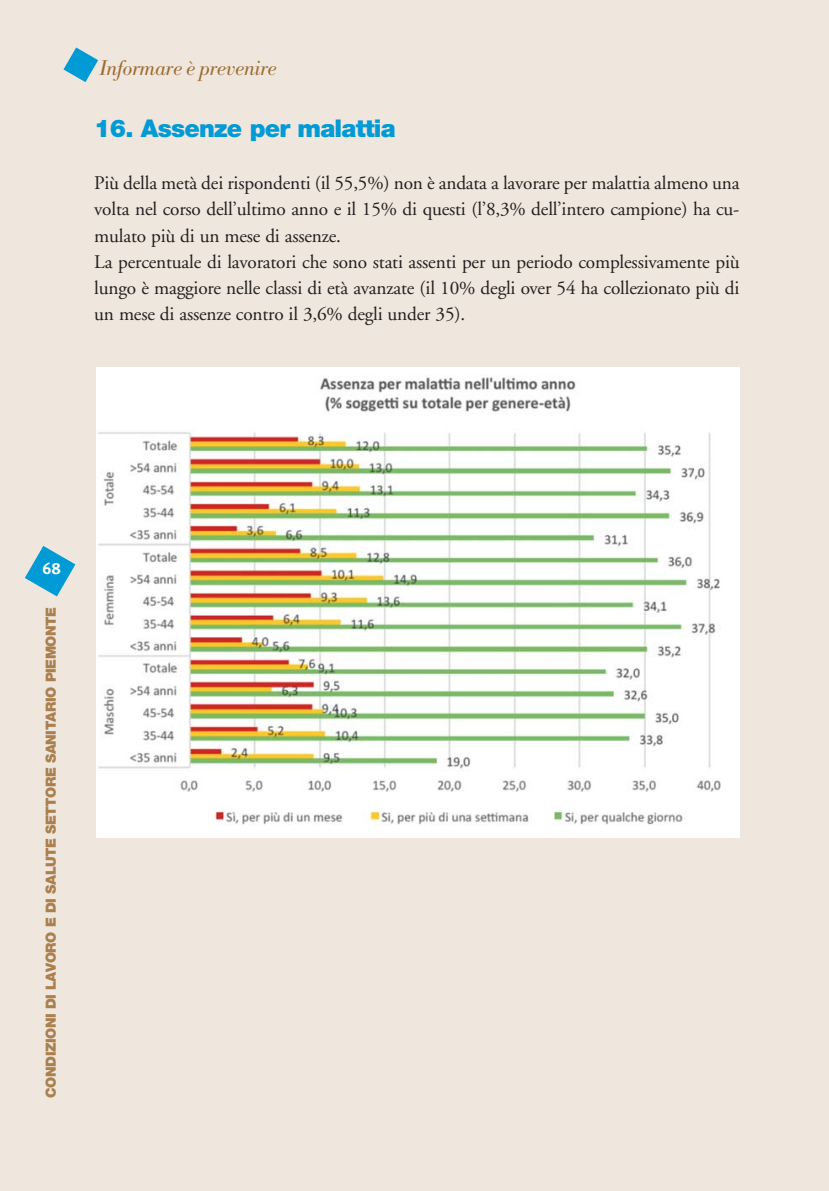
<style>
.page{position:relative;width:829px;height:1191px;background:#fff}
.page>*{position:absolute;margin:0;border:0;box-sizing:border-box;transform-origin:0 0}
.t1{font:900 24.5px "Helvetica Neue LT Std";letter-spacing:-.035em;color:#009bd6}
.t2{font:italic 300 21px "Bodoni BE";letter-spacing:-.01em;color:#9b6b2f}
.t3{font:19.25px/26.2px "Adobe Garamond";letter-spacing:-.01em;color:#231f20}
.t4{font:19.07px "R Meta Bold Caps";color:#fff}
.t5{font:900 14px "Helvetica Neue LT Std";letter-spacing:-.035em;color:#ab804f}
</style>
<div class="page">
<div style="left:0;top:0;width:828px;height:1191px;background:#efe6dd"></div>
<svg style="left:63px;top:47px;width:35px;height:35px"></svg>
<svg style="left:25px;top:546px;width:50px;height:50px"></svg>
<img style="left:96px;top:368px;width:643px;height:469px">
<p class="t2" style="left:100px;top:59px;width:179px">Informare è prevenire</p>
<p class="t1" style="left:94px;top:119px;width:303px">16. Assenze per malattia</p>
<p class="t3" style="left:94px;top:172px;width:646px">Più della metà dei rispondenti (il 55,5%) non è andata a lavorare per malattia almeno una volta nel corso dell’ultimo anno e il 15% di questi (l’8,3% dell’intero campione) ha cu&shy;mulato più di un mese di assenze.<br>La percentuale di lavoratori che sono stati assenti per un periodo complessivamente più lungo è maggiore nelle classi di età avanzate (il 10% degli over 54 ha collezionato più di un mese di assenze contro il 3,6% degli under 35).</p>
<p class="t4" style="left:43px;top:556px;width:20px">68</p>
<p class="t5" style="left:46px;top:1097px;width:492px;rotate:-90deg">CONDIZIONI DI LAVORO E DI SALUTE SETTORE SANITARIO PIEMONTE</p>
</div>
